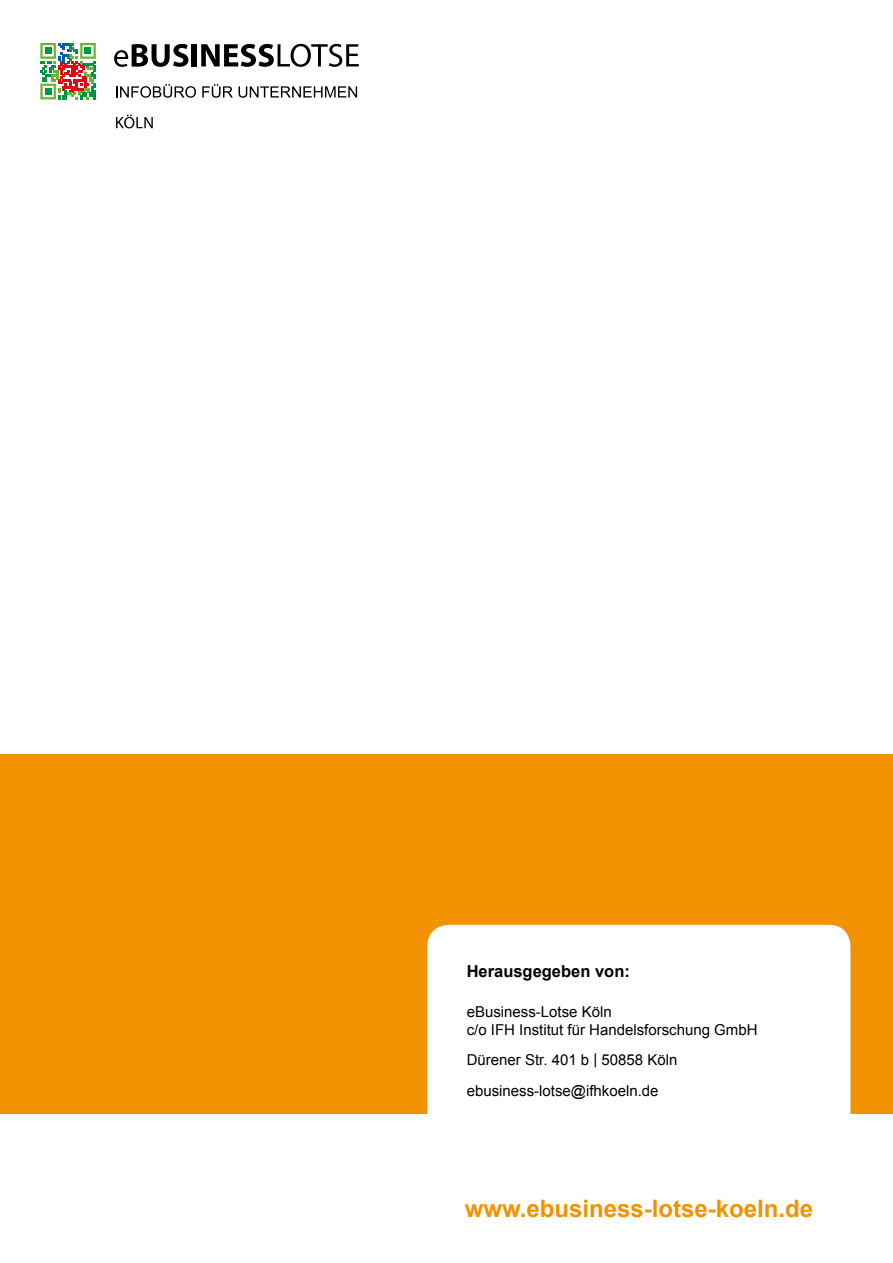
<style>
.page{position:relative;width:893px;height:1263px;background:#fff}
.page>*{position:absolute;margin:0;border:0;box-sizing:border-box;transform-origin:0 0}
.t1{font:700 24px "Arial";color:#f39200}
.t2{font:700 16.5px "Arial";color:#000}
.t3{font:15px/18px "Arial";color:#000}
</style>
<div class="page">
<div style="left:0;top:755px;width:893px;height:359px;background:#f39200"></div>
<div style="left:427px;top:925px;width:423px;height:299px;background:#fff;border-radius:21px"></div>
<svg style="left:40px;top:43px;width:56px;height:56px"></svg>
<svg style="left:114px;top:44px;width:74px;height:23px"></svg>
<div style="left:192px;top:44px;width:5px;height:22px;background:#000"></div>
<svg style="left:201px;top:44px;width:158px;height:23px"></svg>
<svg style="left:116px;top:84px;width:80px;height:14px"></svg>
<svg style="left:202px;top:84px;width:31px;height:14px"></svg>
<svg style="left:239px;top:86px;width:118px;height:12px"></svg>
<svg style="left:116px;top:115px;width:37px;height:13px"></svg>
<p class="t2" style="left:467px;top:960px;width:165px">Herausgegeben von:</p>
<p class="t3" style="left:467px;top:1002px;width:292px">eBusiness-Lotse Köln<br>c/o IFH Institut für Handelsforschung GmbH</p>
<p class="t3" style="left:467px;top:1045px;width:212px;line-height:30.8px">Dürener Str. 401 b | 50858 Köln ebusiness-lotse@ifhkoeln.de</p>
<h1 class="t1" style="left:465px;top:1192px;width:350px">www.ebusiness-lotse-koeln.de</h1>
</div>
